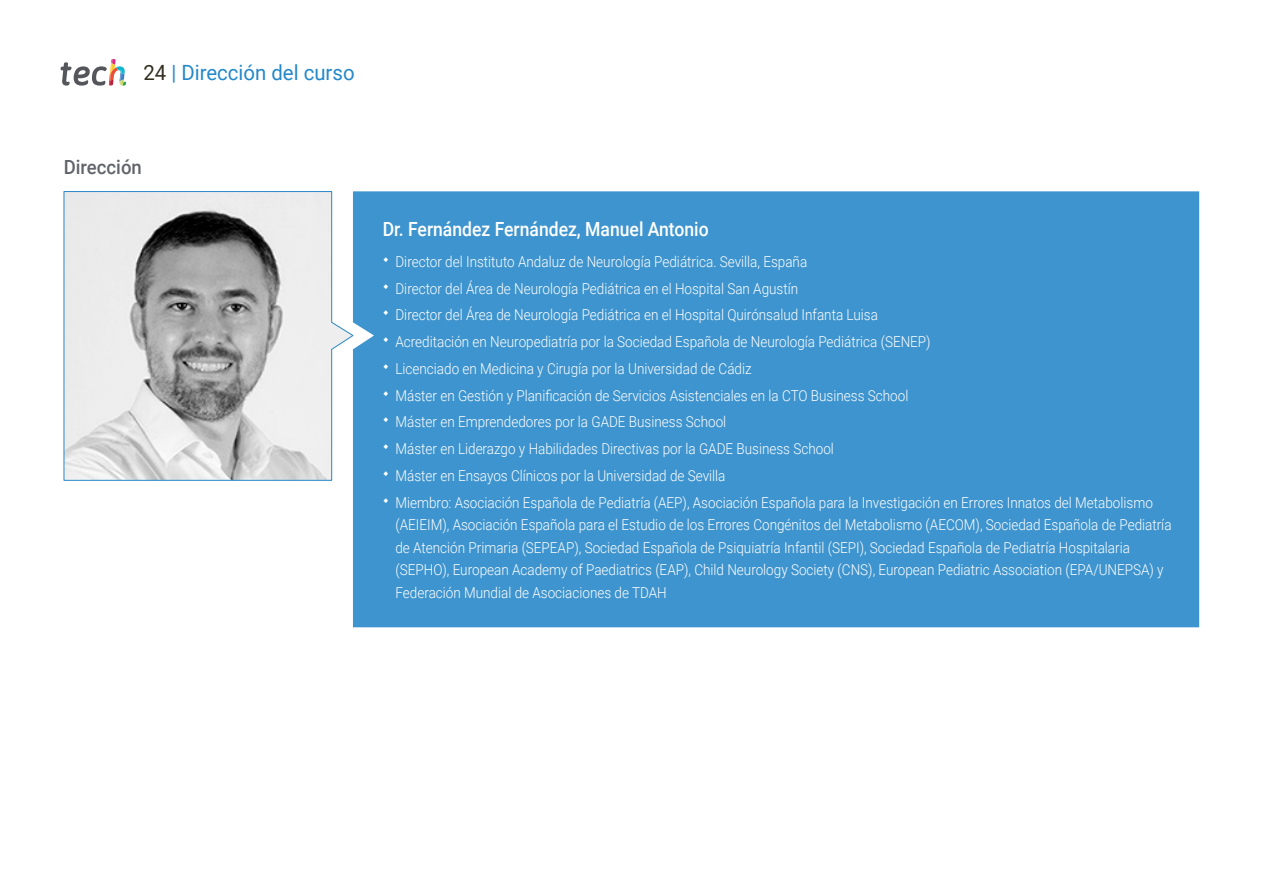
<style>
.page{position:relative;width:1263px;height:893px;background:#fff}
.page>*{position:absolute;margin:0;border:0;box-sizing:border-box;transform-origin:0 0}
.t1{font:21px "Roboto";color:#2488c9}
.t2{font:500 19.5px "Roboto";color:#fff;scale:.9 1}
.t3{font:500 19.5px "Roboto";color:#61646a;scale:.95 1}
.t4{font:300 15px/26.7px "Roboto";color:#fff;scale:.9 1}
.s1{color:#312e20}
</style>
<div class="page">
<div style="left:353px;top:191px;width:846px;height:436px;background:#3e94ce"></div>
<svg style="left:64px;top:191px;width:290px;height:290px"></svg>
<svg style="left:61px;top:59px;width:65px;height:27px"></svg>
<svg style="left:384px;top:257px;width:4px;height:5px"></svg>
<svg style="left:384px;top:284px;width:4px;height:5px"></svg>
<svg style="left:384px;top:310px;width:4px;height:5px"></svg>
<svg style="left:384px;top:337px;width:4px;height:5px"></svg>
<svg style="left:384px;top:364px;width:4px;height:5px"></svg>
<svg style="left:384px;top:391px;width:4px;height:5px"></svg>
<svg style="left:384px;top:417px;width:4px;height:5px"></svg>
<svg style="left:384px;top:444px;width:4px;height:5px"></svg>
<svg style="left:384px;top:471px;width:4px;height:5px"></svg>
<svg style="left:384px;top:498px;width:4px;height:5px"></svg>
<h1 class="t1" style="left:144px;top:57px;width:213px"><span class="s1">24</span> | Dirección del curso</h1>
<h2 class="t3" style="left:64px;top:154px;width:84px">Dirección</h2>
<h2 class="t2" style="left:383px;top:215px;width:364px">Dr. Fernández Fernández, Manuel Antonio</h2>
<p class="t4" style="left:395px;top:247px;width:843px">Director del Instituto Andaluz de Neurología Pediátrica. Sevilla, España<br>Director del Área de Neurología Pediátrica en el Hospital San Agustín<br>Director del Área de Neurología Pediátrica en el Hospital Quirónsalud Infanta Luisa<br>Acreditación en Neuropediatría por la Sociedad Española de Neurología Pediátrica (SENEP)<br>Licenciado en Medicina y Cirugía por la Universidad de Cádiz<br>Máster en Gestión y Planificación de Servicios Asistenciales en la CTO Business School<br>Máster en Emprendedores por la GADE Business School<br>Máster en Liderazgo y Habilidades Directivas por la GADE Business School<br>Máster en Ensayos Clínicos por la Universidad de Sevilla<br>Miembro: Asociación Española de Pediatría (AEP), Asociación Española para la Investigación en Errores Innatos del Metabolismo</p>
<p class="t4" style="left:395px;top:513px;width:864px;line-height:22.5px">(AEIEIM), Asociación Española para el Estudio de los Errores Congénitos del Metabolismo (AECOM), Sociedad Española de Pediatría de Atención Primaria (SEPEAP), Sociedad Española de Psiquiatría Infantil (SEPI), Sociedad Española de Pediatría Hospitalaria (SEPHO), European Academy of Paediatrics (EAP), Child Neurology Society (CNS), European Pediatric Association (EPA/UNEPSA) y Federación Mundial de Asociaciones de TDAH</p>
</div>
